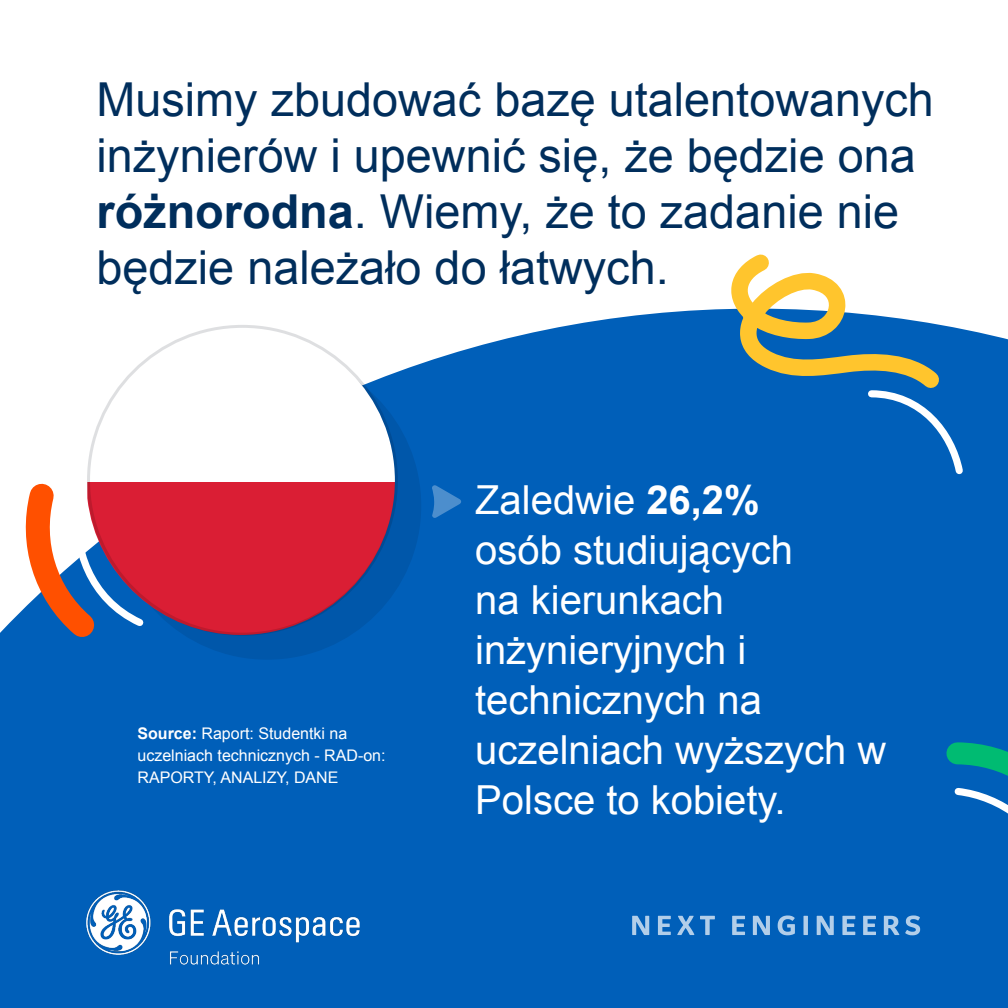
<style>
.page{position:relative;width:1008px;height:1008px;background:#fff}
.page>*{position:absolute;margin:0;border:0;box-sizing:border-box;transform-origin:0 0}
.t1{font:46.8px/56px "Arial";color:#002e5c}
.t2{font:40px/50px "Arial";color:#fff}
.t3{font:16px/22px "Arial";color:#fff}
.s1{font-weight:700}
</style>
<div class="page">
<div style="left:0;top:309px;width:1008px;height:699px;background:#005fb9"></div>
<div style="left:113px;top:352px;width:308px;height:308px;background:#0057aa;border-radius:50%"></div>
<div style="left:87px;top:326px;width:308px;height:156px;background:#fff"></div>
<svg style="left:149px;top:482px;width:246px;height:153px;background:#b72746"></svg>
<svg style="left:432px;top:485px;width:30px;height:33px"></svg>
<svg style="left:715px;top:254px;width:253px;height:225px"></svg>
<svg style="left:935px;top:731px;width:73px;height:157px;background:#086fb3"></svg>
<svg style="left:632px;top:916px;width:17px;height:19px"></svg>
<svg style="left:658px;top:916px;width:13px;height:19px"></svg>
<svg style="left:677px;top:916px;width:17px;height:19px"></svg>
<svg style="left:700px;top:916px;width:15px;height:19px"></svg>
<svg style="left:732px;top:916px;width:13px;height:19px"></svg>
<svg style="left:753px;top:916px;width:17px;height:19px"></svg>
<svg style="left:778px;top:915px;width:17px;height:20px"></svg>
<hr style="left:804px;top:916px;width:4px;height:19px;background:#b2cee9">
<svg style="left:817px;top:916px;width:17px;height:19px"></svg>
<svg style="left:842px;top:916px;width:13px;height:19px"></svg>
<svg style="left:863px;top:916px;width:13px;height:19px"></svg>
<svg style="left:884px;top:916px;width:15px;height:19px"></svg>
<svg style="left:905px;top:915px;width:15px;height:20px"></svg>
<svg style="left:24px;top:467px;width:125px;height:192px"></svg>
<img style="left:60px;top:874px;width:337px;height:102px">
<p class="t1" style="left:96px;top:72px;width:839px">Musimy zbudować bazę utalentowanych inżynierów i upewnić się, że będzie ona <span class="s1">różnorodna</span>. Wiemy, że to zadanie nie będzie należało do łatwych.</p>
<p class="t3" style="left:138px;top:723px;width:250px"><span class="s1">Source:</span> Raport: Studentki na uczelniach technicznych - RAD-on:<br>RAPORTY, ANALIZY, DANE</p>
<p class="t2" style="left:475px;top:476px;width:413px">Zaledwie <span class="s1">26,2%<br></span>osób studiujących<br>na kierunkach inżynieryjnych i technicznych na uczelniach wyższych w<br>Polsce to kobiety.</p>
</div>
